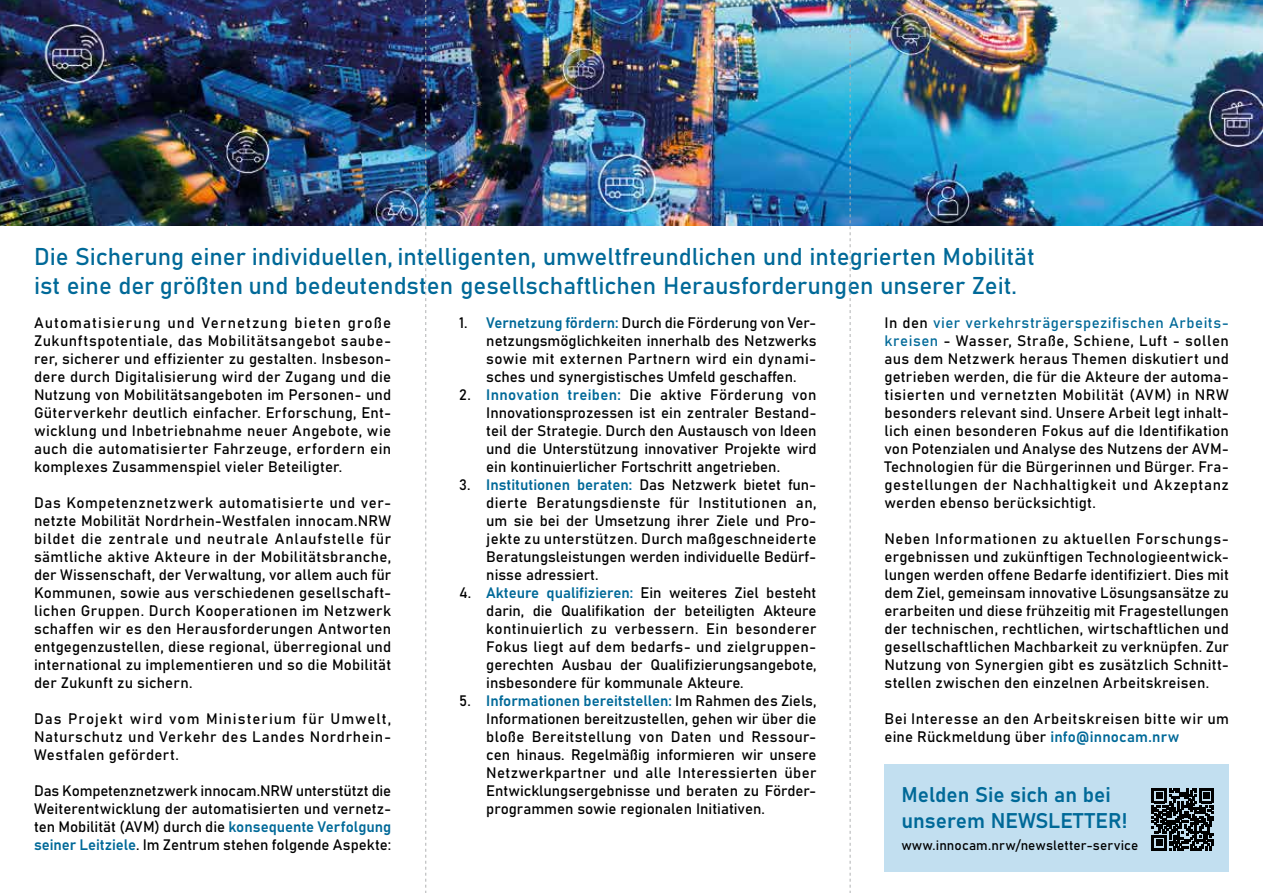
<style>
.page{position:relative;width:1263px;height:893px;background:#fff}
.page>*{position:absolute;margin:0;border:0;box-sizing:border-box;transform-origin:0 0}
.t1{font:24px/28.8px "Bahnschrift";color:#006998}
.t2{font:21px/25.2px "Bahnschrift";color:#006998}
.t3{font:15px/18px "Bahnschrift";letter-spacing:.01em;color:#000;text-align:justify}
.t4{font:15px/18px "Bahnschrift";letter-spacing:.03em;color:#000}
.t5{font:13.5px "Bahnschrift";letter-spacing:.005em;color:#000}
.s1{color:#006998}
</style>
<div class="page">
<img style="left:0;top:0;width:1263px;height:225px">
<div style="left:884px;top:764px;width:345px;height:108px;background:#c2dff0"></div>
<svg style="left:1152px;top:788px;width:62px;height:62px"></svg>
<svg style="left:425px;top:0;width:1px;height:893px"></svg>
<svg style="left:850px;top:0;width:1px;height:893px"></svg>
<h1 class="t1" style="left:34px;top:240px;width:1002px">Die Sicherung einer individuellen, intelligenten, umweltfreundlichen und integrierten Mobilität ist eine der größten und bedeutendsten gesellschaftlichen Herausforderungen unserer Zeit.</h1>
<p class="t3" style="left:34px;top:313px;width:359px">Automatisierung und Vernetzung bieten große Zukunftspotentiale, das Mobilitätsangebot saube&shy;rer, sicherer und effizienter zu gestalten. Insbeson&shy;dere durch Digitalisierung wird der Zugang und die Nutzung von Mobilitätsangeboten im Personen- und Güterverkehr deutlich einfacher. Erforschung, Ent&shy;wicklung und Inbetriebnahme neuer Angebote, wie auch die automatisierter Fahrzeuge, erfordern ein komplexes Zusammenspiel vieler Beteiligter.</p>
<p class="t3" style="left:34px;top:493px;width:359px">Das Kompetenznetzwerk automatisierte und ver&shy;netzte Mobilität Nordrhein-Westfalen innocam.NRW bildet die zentrale und neutrale Anlaufstelle für sämtliche aktive Akteure in der Mobilitätsbranche, der Wissenschaft, der Verwaltung, vor allem auch für Kommunen, sowie aus verschiedenen gesellschaft&shy;lichen Gruppen. Durch Kooperationen im Netzwerk schaffen wir es den Herausforderungen Antworten entgegenzustellen, diese regional, überregional und international zu implementieren und so die Mobilität der Zukunft zu sichern.</p>
<p class="t3" style="left:34px;top:709px;width:359px">Das Projekt wird vom Ministerium für Umwelt, Naturschutz und Verkehr des Landes Nordrhein-Westfalen gefördert.</p>
<p class="t3" style="left:34px;top:781px;width:359px">Das Kompetenznetzwerk innocam.NRW unterstützt die Weiterentwicklung der automatisierten und vernetz&shy;ten Mobilität (AVM) durch die <span class="s1">konsequente Verfolgung seiner Leitziele</span>. Im Zentrum stehen folgende Aspekte:</p>
<p class="t3" style="left:486px;top:313px;width:332px;text-indent:-27px">1. <span class="s1">Vernetzung fördern:</span> Durch die Förderung von Ver&shy;netzungsmöglichkeiten innerhalb des Netzwerks sowie mit externen Partnern wird ein dynami&shy;sches und synergistisches Umfeld geschaffen.</p>
<p class="t3" style="left:486px;top:385px;width:332px;text-indent:-27px">2. <span class="s1">Innovation treiben:</span> Die aktive Förderung von Innovationsprozessen ist ein zentraler Bestand&shy;teil der Strategie. Durch den Austausch von Ideen und die Unterstützung innovativer Projekte wird ein kontinuierlicher Fortschritt angetrieben.</p>
<p class="t3" style="left:486px;top:475px;width:332px;text-indent:-27px">3. <span class="s1">Institutionen beraten:</span> Das Netzwerk bietet fun&shy;dierte Beratungsdienste für Institutionen an, um sie bei der Umsetzung ihrer Ziele und Pro&shy;jekte zu unterstützen. Durch maßgeschneiderte Beratungsleistungen werden individuelle Bedürf&shy;nisse adressiert.</p>
<p class="t3" style="left:486px;top:583px;width:332px;text-indent:-27px">4. <span class="s1">Akteure qualifizieren:</span> Ein weiteres Ziel besteht darin, die Qualifikation der beteiligten Akteure kontinuierlich zu verbessern. Ein besonderer Fokus liegt auf dem bedarfs- und zielgruppen&shy;gerechten Ausbau der Qualifizierungsangebote, insbesondere für kommunale Akteure.</p>
<p class="t3" style="left:486px;top:691px;width:332px;text-indent:-27px">5. <span class="s1">Informationen bereitstellen:</span> Im Rahmen des Ziels, Informationen bereitzustellen, gehen wir über die bloße Bereitstellung von Daten und Ressour&shy;cen hinaus. Regelmäßig informieren wir unsere Netzwerkpartner und alle Interessierten über Entwicklungsergebnisse und beraten zu Förder&shy;programmen sowie regionalen Initiativen.</p>
<p class="t3" style="left:884px;top:313px;width:346px">In den <span class="s1">vier verkehrsträgerspezifischen Arbeits&shy;kreisen</span> - Wasser, Straße, Schiene, Luft - sollen aus dem Netzwerk heraus Themen diskutiert und getrieben werden, die für die Akteure der automa&shy;tisierten und vernetzten Mobilität (AVM) in NRW besonders relevant sind. Unsere Arbeit legt inhalt&shy;lich einen besonderen Fokus auf die Identifikation von Potenzialen und Analyse des Nutzens der AVM-Technologien für die Bürgerinnen und Bürger. Fra&shy;gestellungen der Nachhaltigkeit und Akzeptanz werden ebenso berücksichtigt.</p>
<p class="t3" style="left:884px;top:529px;width:346px">Neben Informationen zu aktuellen Forschungs&shy;ergebnissen und zukünftigen Technologieentwick&shy;lungen werden offene Bedarfe identifiziert. Dies mit dem Ziel, gemeinsam innovative Lösungsansätze zu erarbeiten und diese frühzeitig mit Fragestellungen der technischen, rechtlichen, wirtschaftlichen und gesellschaftlichen Machbarkeit zu verknüpfen. Zur Nutzung von Synergien gibt es zusätzlich Schnitt&shy;stellen zwischen den einzelnen Arbeitskreisen.</p>
<p class="t4" style="left:884px;top:709px;width:346px">Bei Interesse an den Arbeitskreisen bitte wir um eine Rückmeldung über <span class="s1">info@innocam.nrw</span></p>
<h2 class="t2" style="left:901px;top:781px;width:227px">Melden Sie sich an bei unserem NEWSLETTER!</h2>
<p class="t5" style="left:901px;top:835px;width:238px">www.innocam.nrw/newsletter-service</p>
</div>
